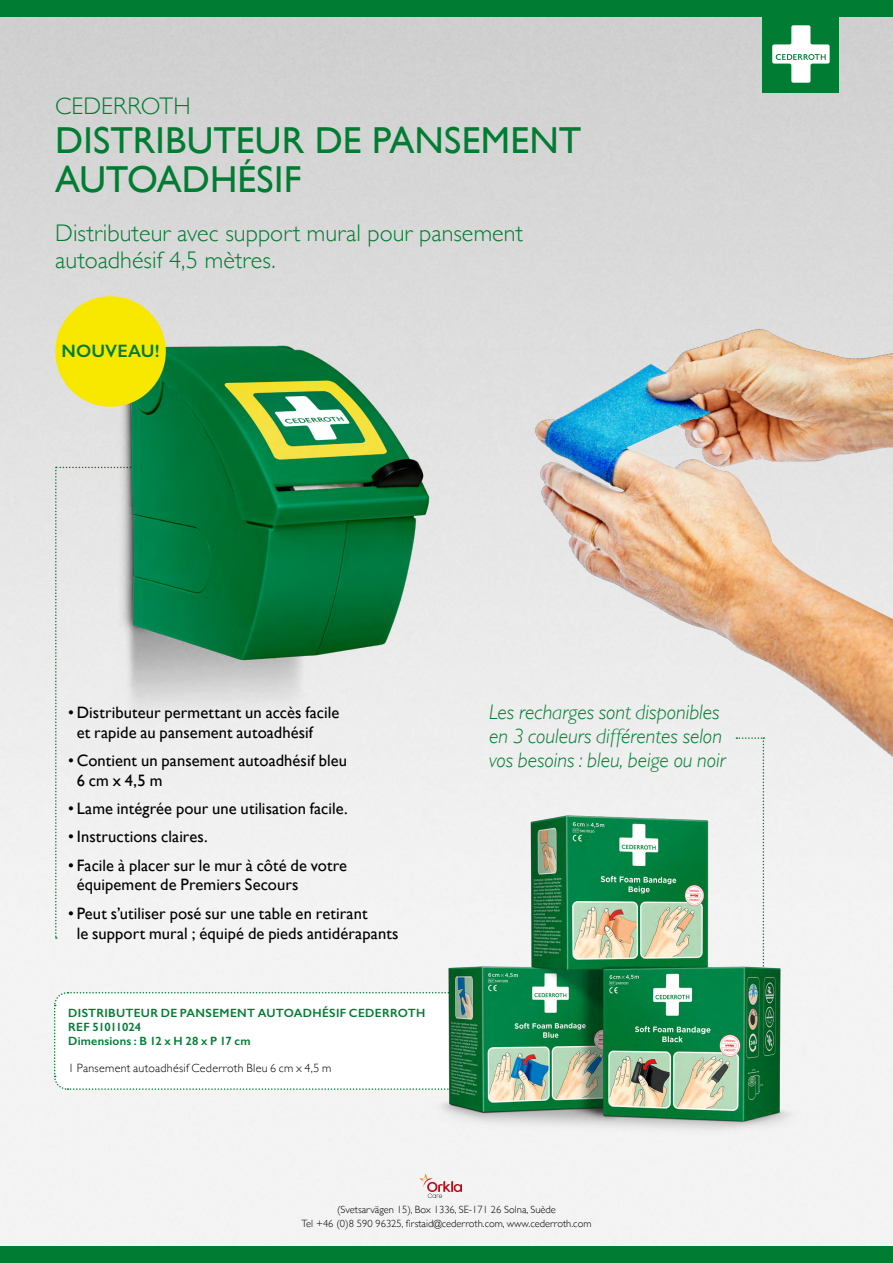
<style>
.page{position:relative;width:893px;height:1263px;background:#fff}
.page>*{position:absolute;margin:0;border:0;box-sizing:border-box;transform-origin:0 0}
.t1{font:37.5px/39px "Gill Sans";color:#007d32}
.t2{font:300 24px/27px "Gill Sans";letter-spacing:.005em;color:#007d32}
.t3{font:italic 300 21px/24px "Gill Sans";color:#007d32}
.t4{font:600 18px "Gill Sans";letter-spacing:.01em;color:#007d32}
.t5{font:16.5px/19.8px "Gill Sans";letter-spacing:.005em;color:#000}
.t6{font:600 12px/14.4px "Gill Sans";letter-spacing:.02em;color:#007d32}
.t7{font:300 12px "Gill Sans";letter-spacing:.02em;color:#000}
.t8{font:300 10.5px/14.4px "Gill Sans";color:#000;text-align:center}
</style>
<div class="page">
<img style="left:0;top:17px;width:893px;height:1229px">
<div style="left:0;top:0;width:893px;height:17px;background:#007d32"></div>
<div style="left:763px;top:16px;width:76px;height:76px;background:#007d32"></div>
<svg style="left:772px;top:25px;width:58px;height:58px"></svg>
<div style="left:0;top:1246px;width:893px;height:17px;background:#007d32"></div>
<svg style="left:419px;top:1195px;width:43px;height:3px"></svg>
<svg style="left:55px;top:467px;width:108px;height:472px"></svg>
<svg style="left:736px;top:758px;width:28px;height:10px"></svg>
<img style="left:91px;top:323px;width:383px;height:450px">
<svg style="left:53px;top:991px;width:349px;height:100px"></svg>
<img style="left:402px;top:768px;width:437px;height:427px">
<img style="left:534px;top:329px;width:359px;height:429px">
<div style="left:55px;top:296px;width:111px;height:111px;background:#f8e800;border-radius:50%"></div>
<h2 class="t2" style="left:55px;top:92px;width:137px">CEDERROTH</h2>
<h1 class="t1" style="left:55px;top:121px;width:528px">DISTRIBUTEUR DE PANSEMENT<br>AUTOADHÉSIF</h1>
<h2 class="t2" style="left:55px;top:218px;width:469px">Distributeur avec support mural pour pansement autoadhésif 4,5 mètres.</h2>
<p class="t4" style="left:61px;top:340px;width:100px">NOUVEAU!</p>
<p class="t5" style="left:77px;top:702px;width:264px;text-indent:-8px">• Distributeur permettant un accès facile et rapide au pansement autoadhésif</p>
<p class="t5" style="left:77px;top:750px;width:272px;text-indent:-8px">• Contient un pansement autoadhésif bleu<br>6 cm x 4,5 m</p>
<p class="t5" style="left:68px;top:798px;width:281px">• Lame intégrée pour une utilisation facile.</p>
<p class="t5" style="left:68px;top:827px;width:141px">•Instructions claires.</p>
<p class="t5" style="left:77px;top:855px;width:272px;text-indent:-8px">• Facile à placer sur le mur à côté de votre équipement de Premiers Secours</p>
<p class="t5" style="left:77px;top:903px;width:323px;text-indent:-8px">• Peut s’utiliser posé sur une table en retirant<br>le support mural ; équipé de pieds antidérapants</p>
<p class="t6" style="left:68px;top:1005px;width:359px">DISTRIBUTEUR DE PANSEMENT AUTOADHÉSIF CEDERROTH<br>REF 51011024<br>Dimensions : B 12 x H 28 x P 17 cm</p>
<p class="t7" style="left:68px;top:1058px;width:265px">1 Pansement autoadhésif Cederroth Bleu 6 cm x 4,5 m</p>
<p class="t3" style="left:489px;top:700px;width:238px">Les recharges sont disponibles en 3 couleurs différentes selon vos besoins : bleu, beige ou noir</p>
<p class="t8" style="left:302px;top:1202px;width:291px">(Svetsarvägen 15), Box 1336, SE-171 26 Solna, Suède<br>Tel +46 (0)8 590 96325, firstaid@cederroth.com, www.cederroth.com</p>
</div>
